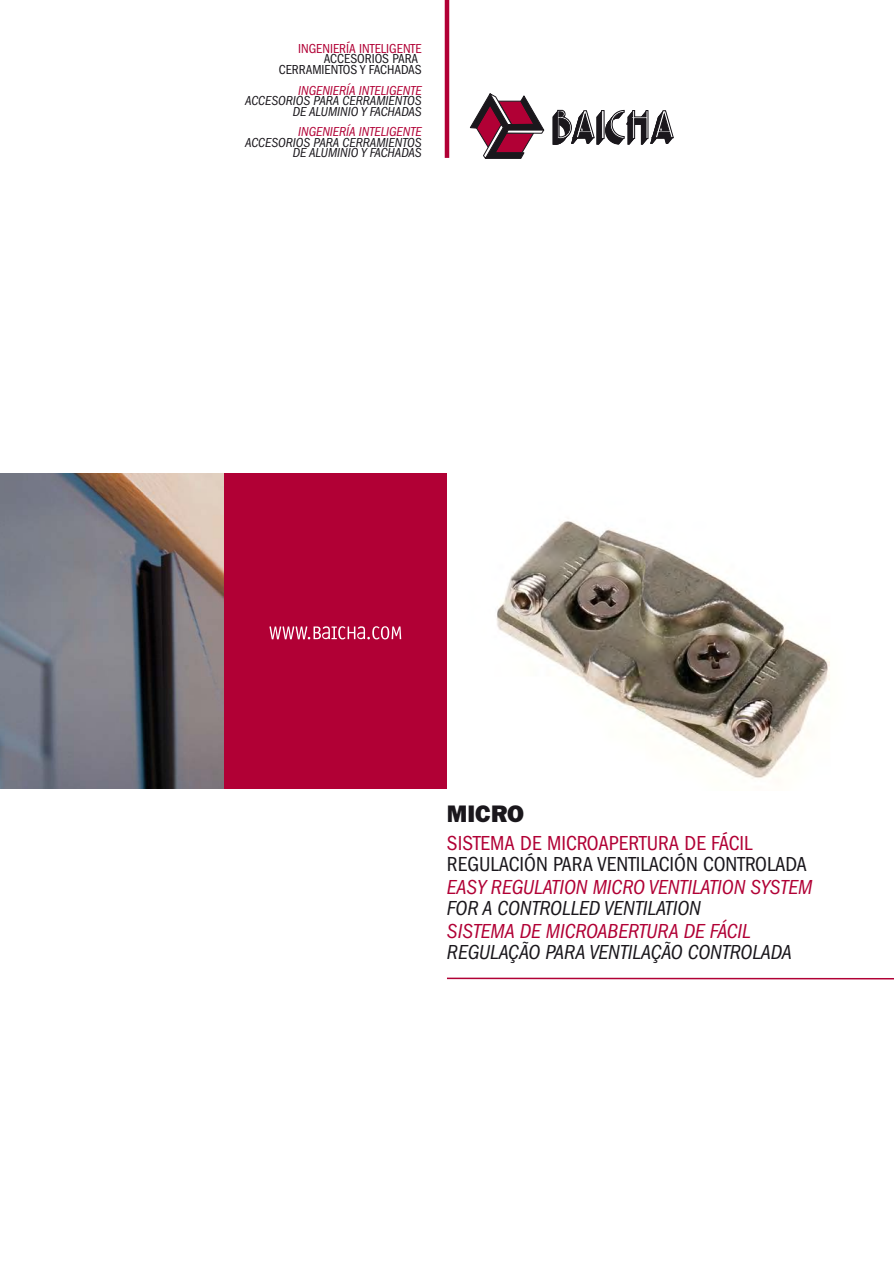
<style>
.page{position:relative;width:894px;height:1263px;background:#fff}
.page>*{position:absolute;margin:0;border:0;box-sizing:border-box;transform-origin:0 0}
.t1{font:24px "ITC Franklin Gothic Std Hvy";color:#1a171c}
.t2{font:condensed 21px/21px "ITC Franklin Gothic Std";color:#1a171c}
.t3{font:italic condensed 21px/21px "ITC Franklin Gothic Std";color:#1a171c}
.t4{font:italic condensed 21px/21px "ITC Franklin Gothic Std";color:#b10035}
.t5{font:italic condensed 13.5px/10.5px "ITC Franklin Gothic Std";color:#1a171c;text-align:right}
.t6{font:condensed 13.5px/10.5px "ITC Franklin Gothic Std";color:#1a171c;text-align:right}
.s1{color:#b10035}
.s2{color:#1a171c}
</style>
<div class="page">
<img style="left:496px;top:521px;width:334px;height:258px">
<svg style="left:552px;top:110px;width:121px;height:35px"></svg>
<svg style="left:469px;top:93px;width:76px;height:66px"></svg>
<hr style="left:447px;top:978px;width:446px;height:1px;background:#b10035">
<div style="left:223px;top:473px;width:224px;height:316px;background:#b10035"></div>
<svg style="left:269px;top:626px;width:132px;height:13px"></svg>
<img style="left:0;top:473px;width:223px;height:316px">
<div style="left:444px;top:0;width:5px;height:158px;background:#b10035"></div>
<p class="t6" style="left:279px;top:43px;width:144px"><span class="s1">INGENIERÍA INTELIGENTE<br></span>ACCESORIOS PARA<br>CERRAMIENTOS Y FACHADAS</p>
<p class="t5" style="left:245px;top:85px;width:178px"><span class="s1">INGENIERÍA INTELIGENTE<br></span>ACCESORIOS PARA CERRAMIENTOS<br>DE ALUMINIO Y FACHADAS</p>
<p class="t5" style="left:245px;top:126px;width:178px"><span class="s1">INGENIERÍA INTELIGENTE<br></span>ACCESORIOS PARA CERRAMIENTOS<br>DE ALUMINIO Y FACHADAS</p>
<p class="t1" style="left:447px;top:800px;width:79px">MICRO</p>
<p class="t2" style="left:447px;top:833px;width:361px"><span class="s1">SISTEMA DE MICROAPERTURA DE FÁCIL<br></span>REGULACIÓN PARA VENTILACIÓN CONTROLADA</p>
<p class="t4" style="left:447px;top:877px;width:367px">EASY REGULATION MICRO VENTILATION SYSTEM<br><span class="s2">FOR A CONTROLLED VENTILATION</span></p>
<p class="t3" style="left:447px;top:921px;width:346px"><span class="s1">SISTEMA DE MICROABERTURA DE FÁCIL<br></span>REGULAÇÃO PARA VENTILAÇÃO CONTROLADA</p>
</div>
